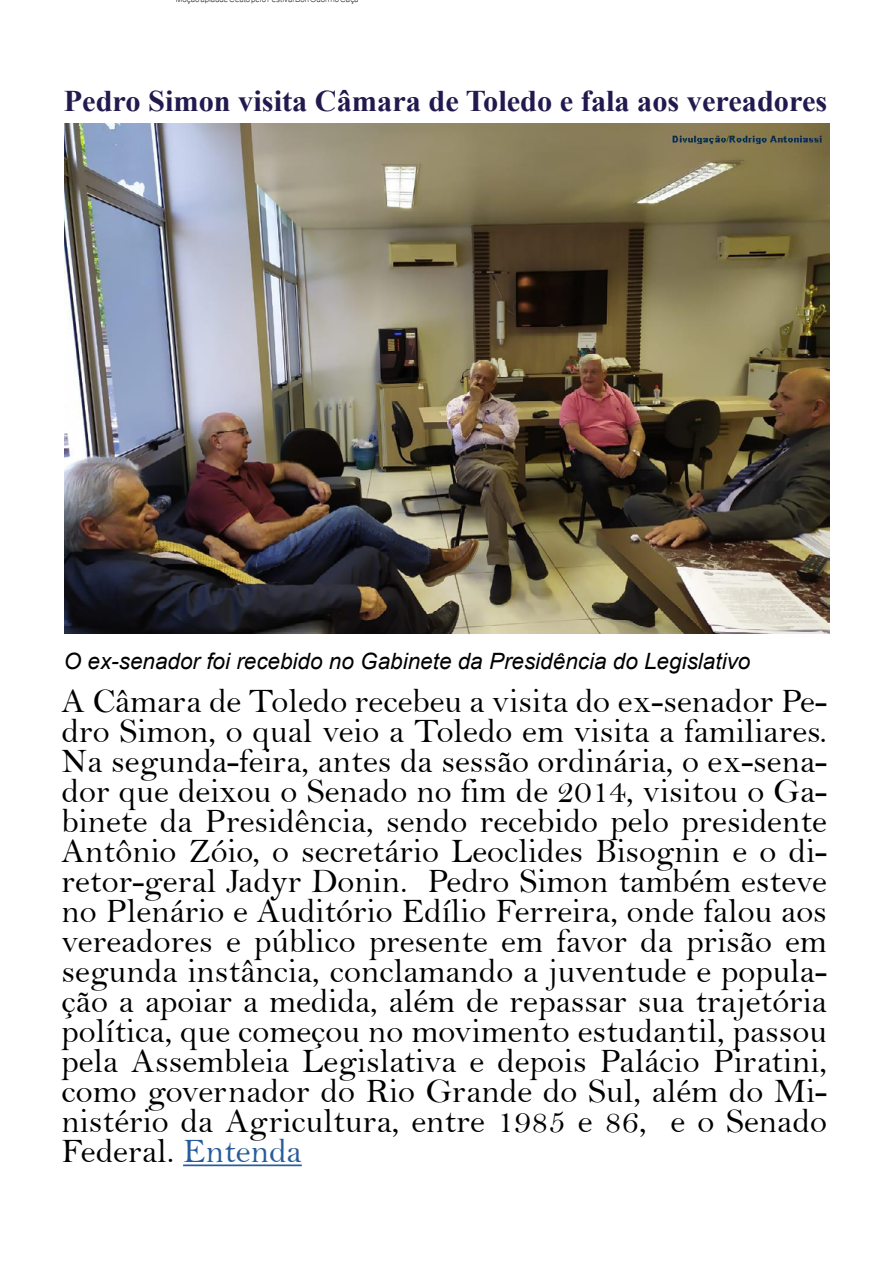
<style>
.page{position:relative;width:893px;height:1263px;background:#fff}
.page>*{position:absolute;margin:0;border:0;box-sizing:border-box;transform-origin:0 0}
.t1{font:34.5px/30px "Bell";color:#000;text-align:justify}
.t2{font:700 30px "Times New Roman";color:#221a4e}
.t3{font:italic 22.5px "Arial";color:#000}
.t4{font:10.5px "Microsoft Yi Baiti";color:#000}
.s1{color:#275b9b}
</style>
<div class="page">
<hr style="left:183px;top:1164px;width:119px;height:2px;background:#275b9b">
<img style="left:64px;top:123px;width:765px;height:510px">
<p class="t4" style="left:182px;top:-7px;width:178px">oç o ap au e ea o pe o es va on or no aça</p>
<p class="t2" style="left:64px;top:79px;width:765px">Pedro Simon visita Câmara de Toledo e fala aos vereadores</p>
<p class="t3" style="left:64px;top:647px;width:688px">O ex-senador foi recebido no Gabinete da Presidência do Legislativo</p>
<p class="t1" style="left:62px;top:686px;width:767px">A Câmara de Toledo recebeu a visita do ex-senador Pe&shy;dro Simon, o qual veio a Toledo em visita a familiares.<br>Na segunda-feira, antes da sessão ordinária, o ex-sena&shy;dor que deixou o Senado no fim de 2014, visitou o Ga&shy;binete da Presidência, sendo recebido pelo presidente Antônio Zóio, o secretário Leoclides Bisognin e o di&shy;retor-geral Jadyr Donin. Pedro Simon também esteve no Plenário e Auditório Edílio Ferreira, onde falou aos vereadores e público presente em favor da prisão em segunda instância, conclamando a juventude e popula&shy;ção a apoiar a medida, além de repassar sua trajetória política, que começou no movimento estudantil, passou pela Assembleia Legislativa e depois Palácio Piratini, como governador do Rio Grande do Sul, além do Mi&shy;nistério da Agricultura, entre 1985 e 86, e o Senado Federal. <span class="s1">Entenda</span></p>
</div>
